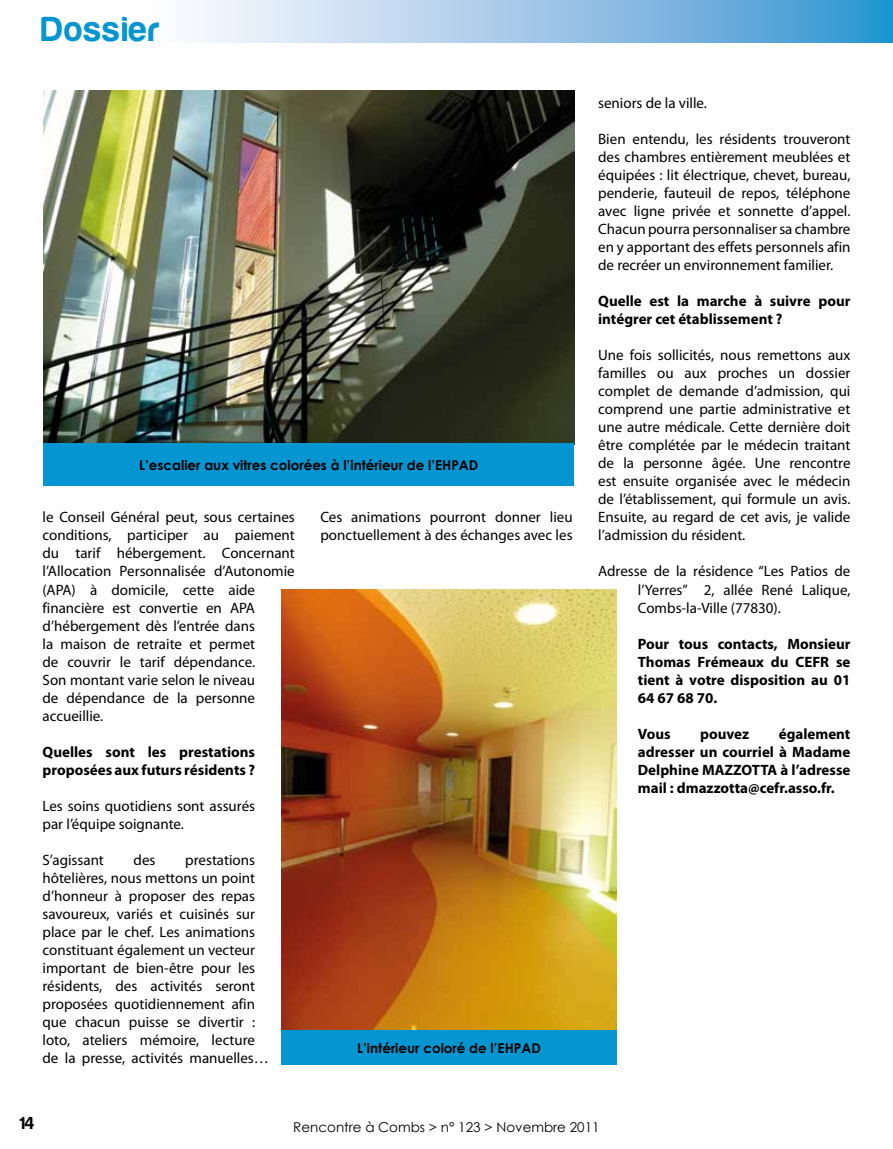
<style>
.page{position:relative;width:893px;height:1149px;background:#fff}
.page>*{position:absolute;margin:0;border:0;box-sizing:border-box;transform-origin:0 0}
.t1{font:36px "Harabara";letter-spacing:.05em;color:#0595d0}
.t2{font:18px "Harabara";color:#000}
.t3{font:15px/18px "Myriad Pro";color:#000}
.t4{font:700 15px/18px "Myriad Pro";color:#000}
.t5{font:700 13.5px "Century Gothic";color:#000}
.t6{font:13.5px "Century Gothic";color:#000}
</style>
<div class="page">
<svg style="left:195px;top:0;width:698px;height:43px;background:#99c5e7"></svg>
<img style="left:44px;top:90px;width:530px;height:353px">
<img style="left:281px;top:589px;width:336px;height:441px">
<div style="left:44px;top:443px;width:530px;height:42px;background:#0595d0"></div>
<div style="left:281px;top:1030px;width:336px;height:34px;background:#0595d0"></div>
<h1 class="t1" style="left:41px;top:11px;width:119px">Dossier</h1>
<p class="t5" style="left:139px;top:456px;width:341px">L’escalier aux vitres colorées à l’intérieur de l’EHPAD</p>
<p class="t3" style="left:43px;top:508px;width:254px">le Conseil Général peut, sous certaines conditions, participer au paiement du tarif hébergement. Concernant l’Allocation Personnalisée d’Autonomie (APA) à domicile, cette aide financière est convertie en APA d’hébergement dès l’entrée dans<br>la maison de retraite et permet<br>de couvrir le tarif dépendance.<br>Son montant varie selon le niveau<br>de dépendance de la personne accueillie.</p>
<p class="t4" style="left:43px;top:742px;width:214px">Quelles sont les prestations proposées aux futurs résidents ?</p>
<p class="t3" style="left:43px;top:796px;width:214px">Les soins quotidiens sont assurés par l’équipe soignante.</p>
<p class="t3" style="left:43px;top:850px;width:63px">S’agissant</p>
<p class="t3" style="left:134px;top:850px;width:23px">des</p>
<p class="t3" style="left:43px;top:850px;width:228px;text-indent:143px">prestations hôtelières, nous mettons un point d’honneur à proposer des repas savoureux, variés et cuisinés sur place par le chef. Les animations constituant également un vecteur important de bien-être pour les résidents, des activités seront proposées quotidiennement afin que chacun puisse se divertir : loto, ateliers mémoire, lecture de la presse, activités manuelles…</p>
<p class="t3" style="left:320px;top:508px;width:254px">Ces animations pourront donner lieu ponctuellement à des échanges avec les</p>
<p class="t5" style="left:357px;top:1038px;width:185px">L’intérieur coloré de l’EHPAD</p>
<p class="t3" style="left:598px;top:94px;width:110px">seniors de la ville.</p>
<p class="t3" style="left:598px;top:130px;width:254px;text-align:justify">Bien entendu, les résidents trouveront des chambres entièrement meublées et équipées : lit électrique, chevet, bureau, penderie, fauteuil de repos, téléphone avec ligne privée et sonnette d’appel.<br>Chacun pourra personnaliser sa chambre en y apportant des effets personnels afin de recréer un environnement familier.</p>
<p class="t4" style="left:598px;top:292px;width:254px">Quelle est la marche à suivre pour intégrer cet établissement ?</p>
<p class="t3" style="left:598px;top:346px;width:254px;text-align:justify">Une fois sollicités, nous remettons aux familles ou aux proches un dossier complet de demande d’admission, qui comprend une partie administrative et une autre médicale. Cette dernière doit être complétée par le médecin traitant de la personne âgée. Une rencontre est ensuite organisée avec le médecin de l’établissement, qui formule un avis.<br>Ensuite, au regard de cet avis, je valide l’admission du résident.</p>
<p class="t3" style="left:638px;top:562px;width:214px;text-align:justify;text-indent:-40px">Adresse de la résidence “Les Patios de l’Yerres” 2, allée René Lalique, Combs-la-Ville (77830).</p>
<p class="t4" style="left:638px;top:634px;width:214px;text-align:justify">Pour tous contacts, Monsieur Thomas Frémeaux du CEFR se tient à votre disposition au 01<br>64 67 68 70.</p>
<p class="t4" style="left:638px;top:724px;width:34px">Vous</p>
<p class="t4" style="left:700px;top:724px;width:51px">pouvez</p>
<p class="t4" style="left:638px;top:724px;width:214px;text-align:justify;text-indent:141px">également adresser un courriel à Madame Delphine MAZZOTTA à l’adresse mail : dmazzotta@cefr.asso.fr.</p>
<p class="t2" style="left:20px;top:1113px;width:16px">14</p>
<p class="t6" style="left:293px;top:1118px;width:308px">Rencontre à Combs &gt; n° 123 &gt; Novembre 2011</p>
</div>
